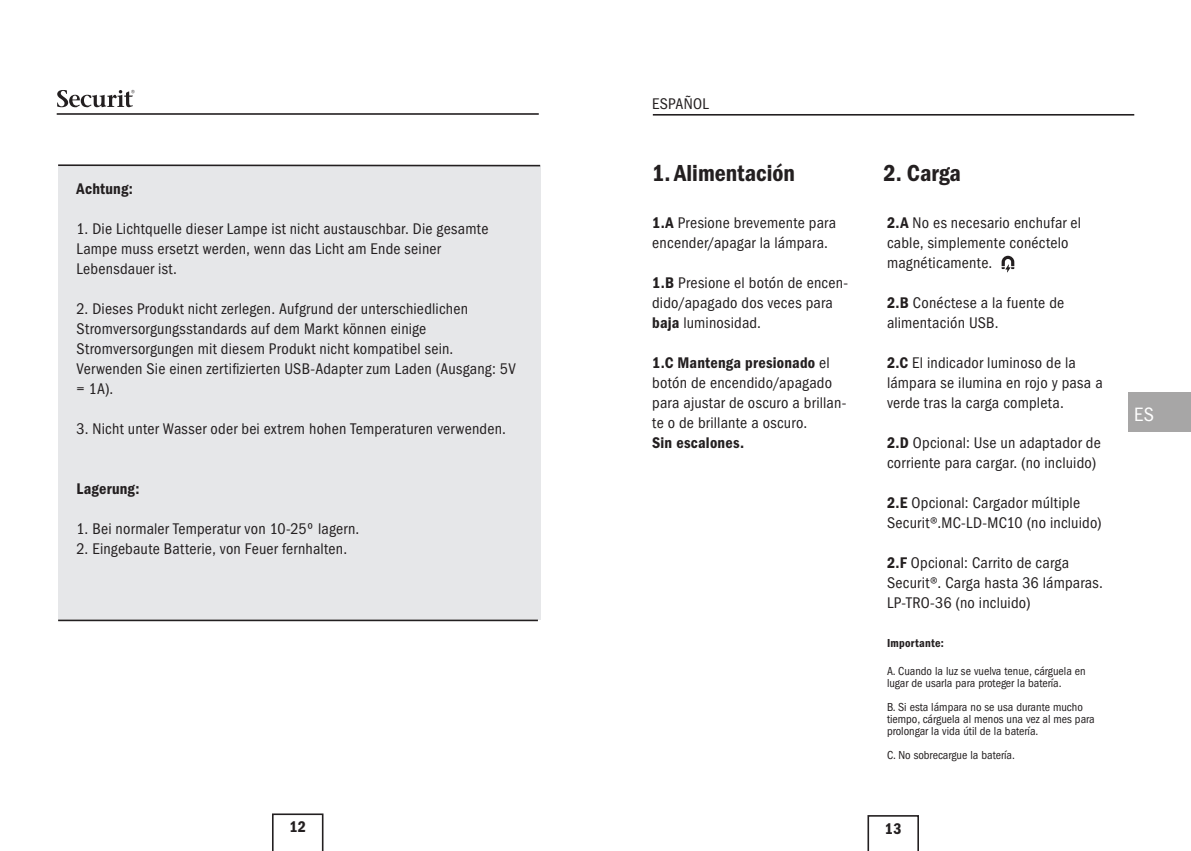
<style>
.page{position:relative;width:1191px;height:851px;background:#fff}
.page>*{position:absolute;margin:0;border:0;box-sizing:border-box;transform-origin:0 0}
.t1{font:24px "ITC Franklin Gothic Std Dm Cd";color:#231f20}
.t2{font:condensed 20px "ITC Franklin Gothic Std";color:#fff}
.t3{font:condensed 16px/20px "ITC Franklin Gothic Std";letter-spacing:.015em;color:#231f20}
.t4{font:16px "ITC Franklin Gothic Std Dm Cd";letter-spacing:.015em;color:#231f20}
.t5{font:condensed 12px/12px "ITC Franklin Gothic Std";color:#231f20}
.t6{font:12px "ITC Franklin Gothic Std Dm Cd";letter-spacing:.025em;color:#231f20}
.s1{font-family:"ITC Franklin Gothic Std Dm Cd";font-stretch:normal}
.s2{font-family:"ITC Franklin Gothic Std";font-stretch:condensed}
</style>
<div class="page">
<div style="left:58px;top:166px;width:482px;height:453px;background:#e6e7e9"></div>
<hr style="left:653px;top:114px;width:481px;height:2px;background:#231f20">
<svg style="left:867px;top:815px;width:52px;height:35px"></svg>
<hr style="left:57px;top:113px;width:482px;height:2px;background:#231f20">
<svg style="left:57px;top:90px;width:78px;height:17px"></svg>
<svg style="left:272px;top:813px;width:51px;height:37px"></svg>
<hr style="left:58px;top:619px;width:480px;height:2px;background:#231f20">
<hr style="left:58px;top:164px;width:482px;height:2px;background:#231f20">
<div style="left:1128px;top:392px;width:63px;height:39px;background:#a7a6a6"></div>
<svg style="left:1001px;top:256px;width:13px;height:16px"></svg>
<p class="t4" style="left:77px;top:180px;width:58px">Achtung:</p>
<p class="t3" style="left:77px;top:219px;width:413px">1. Die Lichtquelle dieser Lampe ist nicht austauschbar. Die gesamte<br>Lampe muss ersetzt werden, wenn das Licht am Ende seiner<br>Lebensdauer ist.</p>
<p class="t3" style="left:77px;top:299px;width:441px">2. Dieses Produkt nicht zerlegen. Aufgrund der unterschiedlichen Stromversorgungsstandards auf dem Markt können einige Stromversorgungen mit diesem Produkt nicht kompatibel sein.<br>Verwenden Sie einen zertifizierten USB-Adapter zum Laden (Ausgang: 5V = 1A).</p>
<p class="t3" style="left:77px;top:419px;width:431px">3. Nicht unter Wasser oder bei extrem hohen Temperaturen verwenden.</p>
<p class="t4" style="left:77px;top:480px;width:64px">Lagerung:</p>
<p class="t3" style="left:77px;top:519px;width:284px">1. Bei normaler Temperatur von 10-25º lagern.</p>
<p class="t3" style="left:77px;top:539px;width:272px">2. Eingebaute Batterie, von Feuer fernhalten.</p>
<p class="t3" style="left:652px;top:94px;width:58px">ESPAÑOL</p>
<h1 class="t1" style="left:652px;top:159px;width:144px">1. Alimentación</h1>
<h1 class="t1" style="left:883px;top:159px;width:79px">2. Carga</h1>
<p class="t3" style="left:652px;top:212px;width:185px"><span class="s1">1.A</span> Presione brevemente para encender/apagar la lámpara.</p>
<p class="t3" style="left:652px;top:272px;width:197px"><span class="s1">1.B</span> Presione el botón de encen&shy;dido/apagado dos veces para <span class="s1">baja</span> luminosidad.</p>
<p class="t4" style="left:652px;top:353px;width:179px">1.C Mantenga presionado <span class="s2">el</span></p>
<p class="t3" style="left:652px;top:372px;width:196px">botón de encendido/apagado para ajustar de oscuro a brillan&shy;te o de brillante a oscuro.</p>
<p class="t4" style="left:652px;top:433px;width:93px">Sin escalones.</p>
<p class="t3" style="left:887px;top:213px;width:196px"><span class="s1">2.A</span> No es necesario enchufar el cable, simplemente conéctelo magnéticamente.</p>
<p class="t3" style="left:887px;top:293px;width:179px"><span class="s1">2.B</span> Conéctese a la fuente de alimentación USB.</p>
<p class="t3" style="left:887px;top:353px;width:217px"><span class="s1">2.C</span> El indicador luminoso de la lámpara se ilumina en rojo y pasa a verde tras la carga completa.</p>
<p class="t3" style="left:887px;top:433px;width:215px"><span class="s1">2.D</span> Opcional: Use un adaptador de corriente para cargar. (no incluido)</p>
<p class="t3" style="left:887px;top:493px;width:216px"><span class="s1">2.E</span> Opcional: Cargador múltiple<br>Securit®.MC-LD-MC10 (no incluido)</p>
<p class="t3" style="left:887px;top:553px;width:217px"><span class="s1">2.F</span> Opcional: Carrito de carga<br>Securit®. Carga hasta 36 lámparas.<br>LP-TRO-36 (no incluido)</p>
<p class="t6" style="left:887px;top:636px;width:58px">Importante:</p>
<p class="t5" style="left:887px;top:665px;width:200px">A. Cuando la luz se vuelva tenue, cárguela en lugar de usarla para proteger la batería.</p>
<p class="t5" style="left:887px;top:701px;width:209px">B. Si esta lámpara no se usa durante mucho tiempo, cárguela al menos una vez al mes para prolongar la vida útil de la batería.</p>
<p class="t5" style="left:887px;top:749px;width:129px">C. No sobrecargue la batería.</p>
<p class="t4" style="left:289px;top:817px;width:18px">12</p>
<p class="t4" style="left:885px;top:819px;width:18px">13</p>
<p class="t2" style="left:1134px;top:403px;width:21px">ES</p>
</div>
